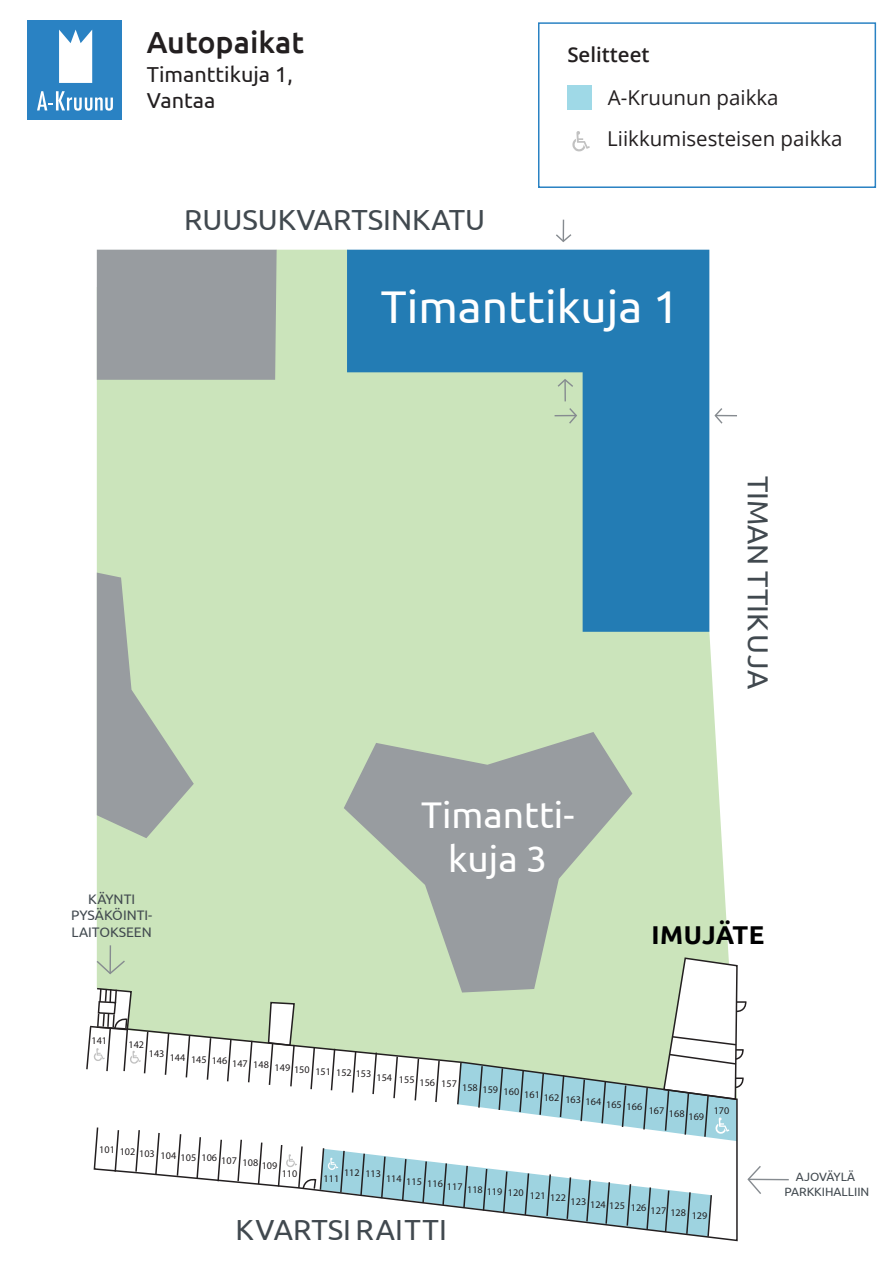
<style>
.page{position:relative;width:893px;height:1263px;background:#fff}
.page>*{position:absolute;margin:0;border:0;box-sizing:border-box;transform-origin:0 0}
.t1{font:45.9px "Ubuntu";color:#fff}
.t2{font:37.05px/44.5px "Ubuntu";color:#fff;text-align:center}
.t3{font:500 30.45px "Ubuntu";color:#231f20}
.t4{font:29.1px "Ubuntu";color:#41494f}
.t5{font:700 25.8px "Ubuntu";letter-spacing:.01em;color:#000001}
.t6{font:21.6px/26px "Ubuntu";color:#231f20}
.t7{font:20.4px/40.8px "Open Sans";color:#231f20}
.t8{font:600 20.4px "Open Sans";color:#231f20}
.t9{font:13.8px/16.5px "Ubuntu";color:#41494f;text-align:center}
.t10{font:12px/14.4px "Ubuntu";color:#41494f;text-align:center}
.t11{font:10.2px "Myriad Pro";color:#231f20}
</style>
<div class="page">
<div style="left:28px;top:20px;width:94px;height:100px;background:#2a82c3"></div>
<svg style="left:59px;top:30px;width:33px;height:53px"></svg>
<svg style="left:37px;top:91px;width:76px;height:20px"></svg>
<div style="left:567px;top:85px;width:24px;height:24px;background:#9fd9e7"></div>
<svg style="left:572px;top:131px;width:18px;height:20px"></svg>
<div style="left:538px;top:22px;width:338px;height:166px;border:2px solid #2a82c3"></div>
<div style="left:97px;top:250px;width:632px;height:775px;background:#cbe4bb"></div>
<svg style="left:344px;top:732px;width:288px;height:224px;fill:#989ca0"></svg>
<svg style="left:347px;top:250px;width:362px;height:382px;fill:#237cb4"></svg>
<hr style="left:748px;top:1179px;width:41px;height:1px;background:#868b90">
<svg style="left:556px;top:378px;width:19px;height:10px"></svg>
<hr style="left:564px;top:380px;width:2px;height:21px;background:#868b90">
<svg style="left:555px;top:407px;width:23px;height:18px"></svg>
<svg style="left:713px;top:407px;width:24px;height:18px"></svg>
<svg style="left:556px;top:220px;width:16px;height:22px"></svg>
<svg style="left:96px;top:959px;width:30px;height:16px"></svg>
<hr style="left:109px;top:945px;width:2px;height:28px;background:#868b90">
<svg style="left:176px;top:956px;width:587px;height:238px"></svg>
<svg style="left:93px;top:1025px;width:646px;height:217px"></svg>
<div style="left:97px;top:250px;width:180px;height:130px;background:#989ca0"></div>
<svg style="left:97px;top:573px;width:97px;height:265px"></svg>
<svg style="left:86px;top:986px;width:63px;height:89px"></svg>
<h3 class="t3" style="left:147px;top:23px;width:159px">Autopaikat</h3>
<h3 class="t6" style="left:147px;top:61px;width:147px">Timanttikuja 1,<br>Vantaa</h3>
<h3 class="t4" style="left:184px;top:202px;width:303px">RUUSUKVARTSINKATU</h3>
<h3 class="t8" style="left:567px;top:40px;width:84px">Selitteet</h3>
<h3 class="t7" style="left:607px;top:77px;width:237px">A-Kruunun paikka<br>Liikkumisesteisen paikka</h3>
<h1 class="t1" style="left:381px;top:279px;width:300px">Timanttikuja 1</h1>
<h3 class="t4" style="left:776px;top:475px;width:215px;rotate:90deg">TIMAN TTIKUJA</h3>
<h3 class="t9" style="left:71px;top:890px;width:83px">KÄYNTI<br>PYSÄKÖINTI-<br>LAITOKSEEN</h3>
<h2 class="t2" style="left:421px;top:791px;width:155px">Timantti&shy;kuja 3</h2>
<h3 class="t5" style="left:652px;top:919px;width:115px">IMUJÄTE</h3>
<p class="t11" style="left:92px;top:1034px;width:17px">141</p>
<p class="t11" style="left:128px;top:1038px;width:17px">142</p>
<p class="t11" style="left:149px;top:1048px;width:17px">143</p>
<p class="t11" style="left:170px;top:1051px;width:17px">144</p>
<p class="t11" style="left:191px;top:1054px;width:38px">145 146</p>
<p class="t11" style="left:232px;top:1057px;width:17px">147</p>
<p class="t11" style="left:253px;top:1060px;width:39px">148 149</p>
<p class="t11" style="left:294px;top:1064px;width:17px">150</p>
<p class="t11" style="left:315px;top:1065px;width:17px">151</p>
<p class="t11" style="left:336px;top:1067px;width:37px">152 153</p>
<p class="t11" style="left:376px;top:1071px;width:17px">154</p>
<p class="t11" style="left:399px;top:1075px;width:38px">155 156</p>
<p class="t11" style="left:441px;top:1077px;width:17px">157</p>
<p class="t11" style="left:462px;top:1082px;width:37px">158 159</p>
<p class="t11" style="left:504px;top:1085px;width:17px">160</p>
<p class="t11" style="left:524px;top:1089px;width:37px">161 162</p>
<p class="t11" style="left:565px;top:1093px;width:17px">163</p>
<p class="t11" style="left:586px;top:1097px;width:38px">164 165</p>
<p class="t11" style="left:627px;top:1100px;width:17px">166</p>
<p class="t11" style="left:649px;top:1106px;width:37px">167 168</p>
<p class="t11" style="left:714px;top:1104px;width:17px">170</p>
<p class="t11" style="left:688px;top:1110px;width:17px">169</p>
<p class="t11" style="left:99px;top:1151px;width:180px">101 102 103 104 105 106 107 108 109</p>
<p class="t11" style="left:344px;top:1166px;width:17px">112</p>
<p class="t11" style="left:282px;top:1168px;width:17px">110</p>
<p class="t11" style="left:365px;top:1168px;width:17px">113</p>
<p class="t11" style="left:324px;top:1172px;width:17px">111</p>
<p class="t11" style="left:386px;top:1174px;width:37px">114 115</p>
<p class="t11" style="left:427px;top:1177px;width:17px">116</p>
<p class="t11" style="left:447px;top:1182px;width:37px">117 118</p>
<p class="t11" style="left:487px;top:1185px;width:17px">119</p>
<p class="t11" style="left:508px;top:1188px;width:39px">120 121</p>
<p class="t11" style="left:550px;top:1191px;width:17px">122</p>
<p class="t11" style="left:570px;top:1196px;width:37px">123 124</p>
<p class="t11" style="left:609px;top:1199px;width:17px">125</p>
<p class="t11" style="left:631px;top:1202px;width:37px">126 127</p>
<p class="t11" style="left:670px;top:1206px;width:17px">128</p>
<p class="t11" style="left:692px;top:1209px;width:17px">129</p>
<h3 class="t4" style="left:236px;top:1212px;width:213px">KVARTSI RAITTI</h3>
<p class="t10" style="left:784px;top:1169px;width:86px">AJOVÄYLÄ<br>PARKKIHALLIIN</p>
</div>
